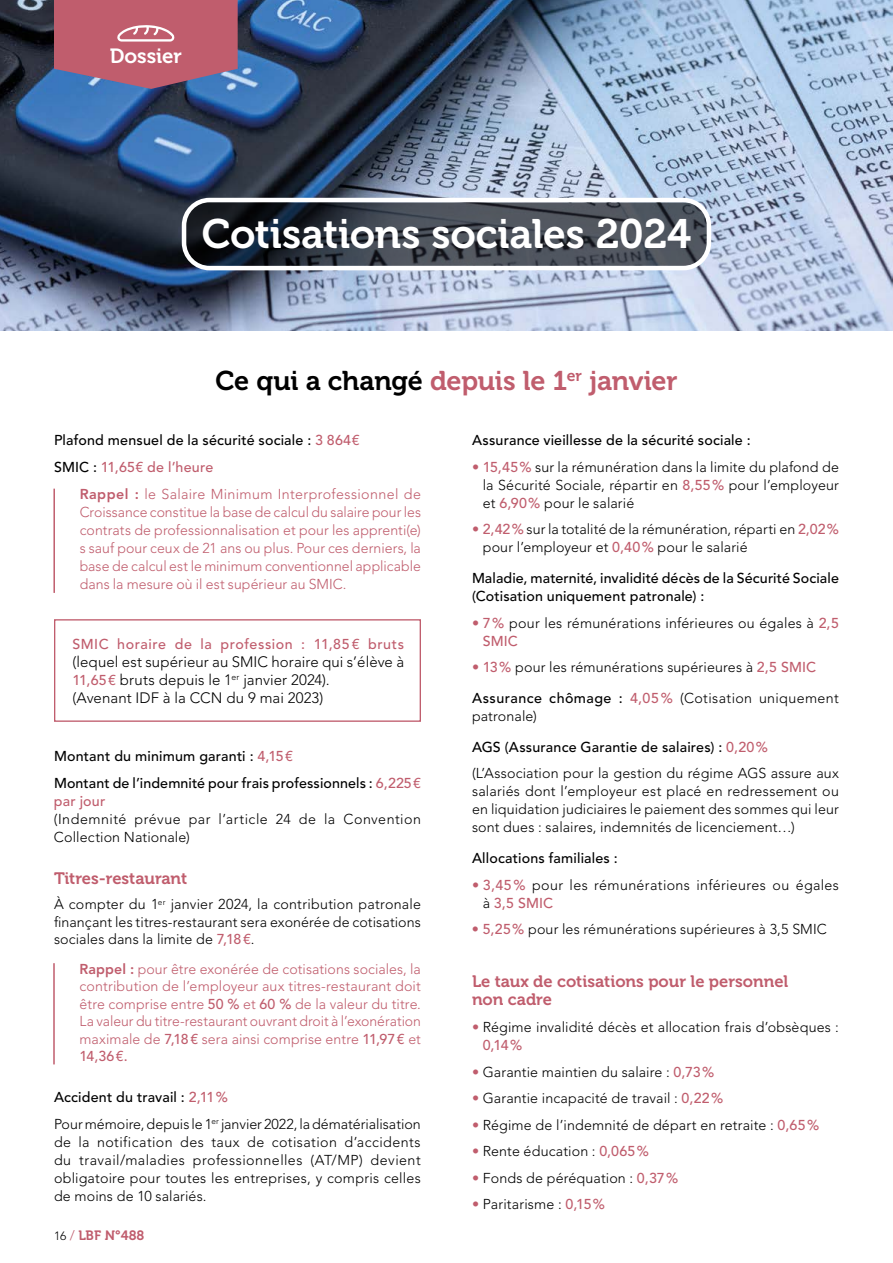
<style>
.page{position:relative;width:893px;height:1263px;background:#fff}
.page>*{position:absolute;margin:0;border:0;box-sizing:border-box;transform-origin:0 0}
.t1{font:40.95px "Museo 700";letter-spacing:-.005em;color:#fff}
.t2{font:27px "Museo 700";letter-spacing:-.01em;color:#c05d6d}
.t3{font:20.4px "Museo 700";letter-spacing:-.005em;color:#fff}
.t4{font:16.5px/18px "Museo 700";color:#c05d6d}
.t5{font:300 15px/18px "Avenir LT Std";letter-spacing:.005em;color:#000}
.t6{font:300 14.25px/18px "Avenir LT Std";letter-spacing:.01em;color:#000}
.t7{font:300 14.25px/17.4px "Avenir LT Std";letter-spacing:.005em;color:#c05d6d;text-align:justify}
.t8{font:500 14.25px/26.5px "Avenir LT Std";letter-spacing:.01em;color:#000}
.t9{font:300 14.25px/18px "Avenir LT Std";letter-spacing:.03em;color:#000}
.t10{font:500 14.25px "Avenir LT Std";letter-spacing:.035em;color:#c05d6d}
.t11{font:13.5px "Museo 700";color:#c05d6d}
.s1{color:#000}
.s2{color:#c05d6d}
.s3{font-weight:800}
.s4{font-weight:500;font-size:14.25px;color:#c05d6d}
.s5{font-weight:500;color:#c05d6d}
.s6{font-weight:500}
.s7{font-family:"Avenir LT Std";font-weight:300;font-size:12px;color:#000}
.s8{font-family:"Avenir LT Std";font-weight:300}
.s9{font-weight:300}
</style>
<div class="page">
<img style="left:0;top:0;width:893px;height:331px">
<svg style="left:183px;top:202px;width:527px;height:64px;background:#373d46"></svg>
<div style="left:182px;top:198px;width:529px;height:72px;border:4px solid #fff;border-radius:26px"></div>
<hr style="left:53px;top:963px;width:2px;height:101px;background:#c05d6d">
<div style="left:54px;top:619px;width:367px;height:103px;border:1px solid #c05d6d"></div>
<hr style="left:53px;top:489px;width:2px;height:104px;background:#c05d6d">
<svg style="left:54px;top:0;width:184px;height:89px;background:#b36378"></svg>
<h3 class="t3" style="left:110px;top:45px;width:73px">Dossier</h3>
<h1 class="t1" style="left:202px;top:211px;width:491px">Cotisations sociales 2024</h1>
<h2 class="t2" style="left:215px;top:365px;width:464px"><span class="s1">Ce qui a changé</span> depuis le 1<sup>er</sup> janvier</h2>
<p class="t8" style="left:54px;top:428px;width:307px">Plafond mensuel de la sécurité sociale : <span class="s2">3 864€<br></span>SMIC : <span class="s2">11,65€ de l’heure</span></p>
<p class="t7" style="left:80px;top:485px;width:343px;line-height:18px"><span class="s3">Rappel :</span> le Salaire Minimum Interprofessionnel de Croissance constitue la base de calcul du salaire pour les contrats de professionnalisation et pour les apprenti(e) s sauf pour ceux de 21 ans ou plus. Pour ces derniers, la base de calcul est le minimum conventionnel applicable dans la mesure où il est supérieur au SMIC.</p>
<p class="t10" style="left:72px;top:636px;width:333px">SMIC horaire de la profession : 11,85€ bruts</p>
<p class="t5" style="left:72px;top:653px;width:333px">(lequel est supérieur au SMIC horaire qui s’élève à<br><span class="s4">11,65€</span> bruts depuis le 1<sup>er</sup> janvier 2024).<br>(Avenant IDF à la CCN du 9 mai 2023)</p>
<p class="t8" style="left:54px;top:743px;width:368px">Montant du minimum garanti : <span class="s2">4,15€<br></span>Montant de l’indemnité pour frais professionnels : <span class="s2">6,225€</span></p>
<p class="t10" style="left:54px;top:792px;width:53px">par jour</p>
<p class="t9" style="left:54px;top:810px;width:368px">(Indemnité prévue par l’article 24 de la Convention<br>Collection Nationale)</p>
<p class="t4" style="left:54px;top:869px;width:135px">Titres-restaurant</p>
<p class="t6" style="left:54px;top:896px;width:368px;line-height:17.2px;text-align:justify">À compter du 1<sup>er</sup> janvier 2024, la contribution patronale finançant les titres-restaurant sera exonérée de cotisations sociales dans la limite de <span class="s5">7,18€</span>.</p>
<p class="t7" style="left:80px;top:960px;width:343px"><span class="s3">Rappel :</span> pour être exonérée de cotisations sociales, la contribution de l’employeur aux titres-restaurant doit être comprise entre <span class="s6">50 %</span> et <span class="s6">60 %</span> de la valeur du titre.<br>La valeur du titre-restaurant ouvrant droit à l’exonération maximale de <span class="s6">7,18€</span> sera ainsi comprise entre <span class="s6">11,97€</span> et <span class="s6">14,36€.</span></p>
<p class="t6" style="left:54px;top:1084px;width:368px;line-height:26.5px"><span class="s6">Accident du travail :</span> <span class="s5">2,11%<br></span>Pour mémoire, depuis le 1<sup>er</sup> janvier 2022, la dématérialisation</p>
<p class="t6" style="left:54px;top:1133px;width:368px;text-align:justify">de la notification des taux de cotisation d’accidents du travail/maladies professionnelles (AT/MP) devient obligatoire pour toutes les entreprises, y compris celles de moins de 10 salariés.</p>
<p class="t11" style="left:54px;top:1227px;width:92px"><span class="s7">16</span> <span class="s8">/</span> LBF N°488</p>
<p class="t8" style="left:472px;top:428px;width:280px">Assurance vieillesse de la sécurité sociale :</p>
<p class="t6" style="left:483px;top:458px;width:358px;text-align:justify;text-indent:-11px"><span class="s2">•</span> <span class="s5">15,45%</span> sur la rémunération dans la limite du plafond de la Sécurité Sociale, répartir en <span class="s5">8,55%</span> pour l’employeur et <span class="s5">6,90%</span> pour le salarié</p>
<p class="t6" style="left:483px;top:521px;width:358px;text-indent:-11px"><span class="s2">•</span> <span class="s5">2,42%</span> sur la totalité de la rémunération, réparti en <span class="s5">2,02% </span>pour l’employeur et <span class="s5">0,40%</span> pour le salarié</p>
<p class="t8" style="left:472px;top:570px;width:368px;line-height:18px">Maladie, maternité, invalidité décès de la Sécurité Sociale (Cotisation uniquement patronale) :</p>
<p class="t6" style="left:483px;top:614px;width:358px;text-indent:-11px"><span class="s2">•</span> <span class="s5">7%</span> pour les rémunérations inférieures ou égales à <span class="s5">2,5<br>SMIC</span></p>
<p class="t6" style="left:472px;top:652px;width:368px;line-height:30.8px"><span class="s2">•</span> <span class="s5">13%</span> pour les rémunérations supérieures à <span class="s5">2,5 SMIC<br></span><span class="s6">Assurance chômage :</span> <span class="s5">4,05%</span> (Cotisation uniquement</p>
<p class="t8" style="left:472px;top:701px;width:297px;line-height:30.8px"><span class="s9">patronale)<br></span>AGS (Assurance Garantie de salaires) : <span class="s2">0,20%</span></p>
<p class="t6" style="left:472px;top:764px;width:368px;text-align:justify">(L’Association pour la gestion du régime AGS assure aux salariés dont l’employeur est placé en redressement ou en liquidation judiciaires le paiement des sommes qui leur sont dues : salaires, indemnités de licenciement…)</p>
<p class="t8" style="left:472px;top:845px;width:147px">Allocations familiales :</p>
<p class="t6" style="left:483px;top:876px;width:358px;text-indent:-11px"><span class="s2">•</span> <span class="s5">3,45%</span> pour les rémunérations inférieures ou égales à <span class="s5">3,5 SMIC</span></p>
<p class="t6" style="left:472px;top:920px;width:356px"><span class="s2">•</span> <span class="s5">5,25%</span> pour les rémunérations supérieures à 3,5 SMIC</p>
<p class="t4" style="left:472px;top:973px;width:318px">Le taux de cotisations pour le personnel non cadre</p>
<p class="t6" style="left:483px;top:1018px;width:358px;text-indent:-11px"><span class="s2">•</span> Régime invalidité décès et allocation frais d’obsèques :<br><span class="s5">0,14%</span></p>
<p class="t6" style="left:472px;top:1063px;width:244px"><span class="s2">•</span> Garantie maintien du salaire : <span class="s5">0,73%</span></p>
<p class="t6" style="left:472px;top:1089px;width:253px"><span class="s2">•</span> Garantie incapacité de travail : <span class="s5">0,22%</span></p>
<p class="t6" style="left:472px;top:1116px;width:349px"><span class="s2">•</span> Régime de l’indemnité de départ en retraite : <span class="s5">0,65%</span></p>
<p class="t6" style="left:472px;top:1142px;width:178px"><span class="s2">•</span> Rente éducation : <span class="s5">0,065%</span></p>
<p class="t6" style="left:472px;top:1169px;width:208px"><span class="s2">•</span> Fonds de péréquation : <span class="s5">0,37%</span></p>
<p class="t6" style="left:472px;top:1195px;width:135px"><span class="s2">•</span> Paritarisme : <span class="s5">0,15%</span></p>
</div>
